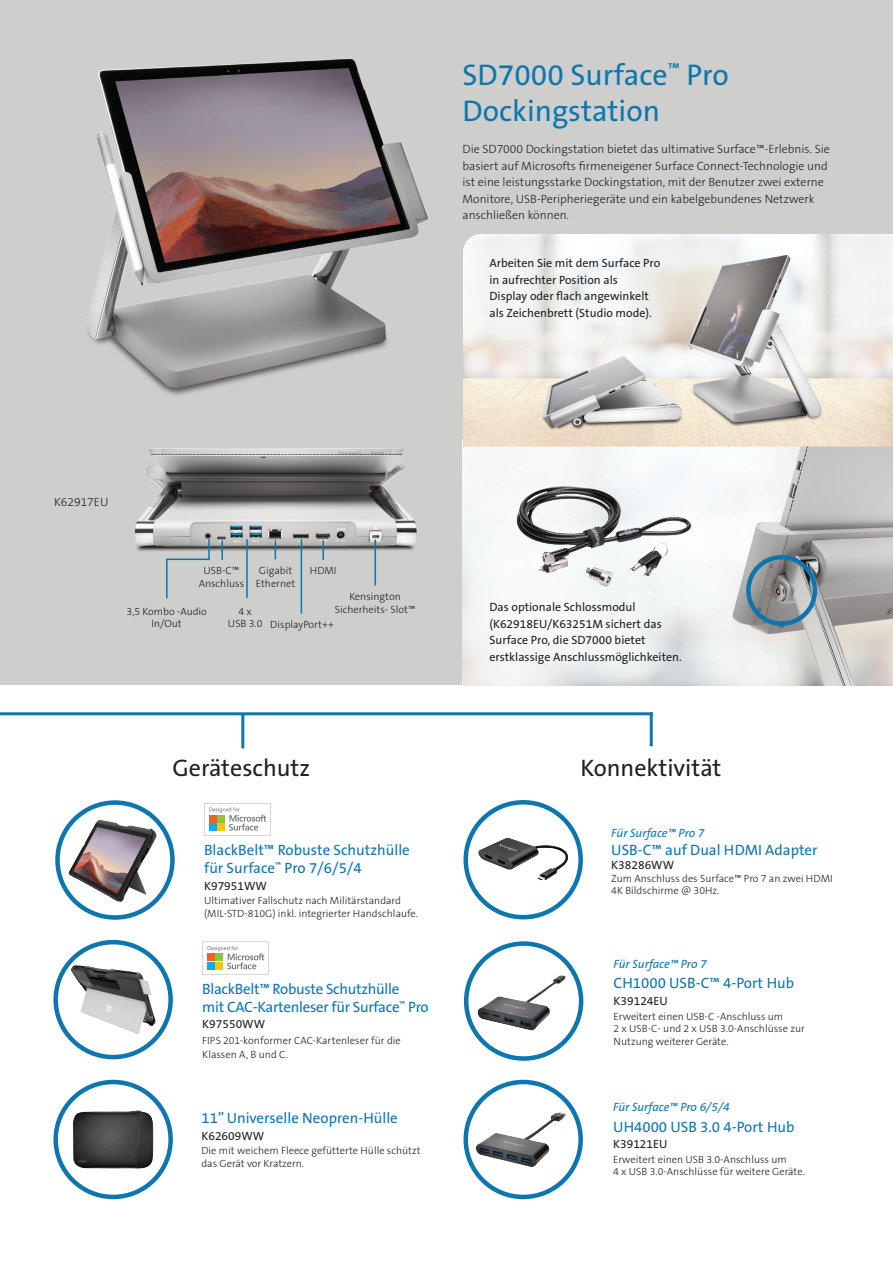
<style>
.page{position:relative;width:893px;height:1263px;background:#fff}
.page>*{position:absolute;margin:0;border:0;box-sizing:border-box;transform-origin:0 0}
.t1{font:30px/36px "The Sans KENSINGTON5 Rg";color:#0e76ae}
.t2{font:24px "The Sans KENSINGTON5 Rg";color:#231f20}
.t3{font:15px/18px "The Sans KENSINGTON5 Rg";color:#0e76ae}
.t4{font:15px/18px "The Sans KENSINGTON5 Rg";letter-spacing:-.02em;color:#0e76ae}
.t5{font:12px/16.5px "The Sans KENSINGTON3 Li";color:#231f20}
.t6{font:12px/16.5px "The Sans KENSINGTON5 Rg";color:#231f20}
.t7{font:italic 12px "The Sans KENSINGTON5 Rg";color:#0e76ae}
.Bulleted_text{font:10.5px/12.6px "The Sans KENSINGTON3 Li";color:#231f20}
</style>
<div class="page">
<div style="left:0;top:0;width:893px;height:685px;background:#cececd"></div>
<svg style="left:58px;top:802px;width:114px;height:115px"></svg>
<img style="left:69px;top:820px;width:88px;height:82px">
<div style="left:55px;top:800px;width:120px;height:120px;border:4px solid #0e76ae;border-radius:50%"></div>
<svg style="left:204px;top:803px;width:67px;height:33px"></svg>
<img style="left:87px;top:58px;width:341px;height:337px">
<img style="left:134px;top:448px;width:284px;height:116px">
<hr style="left:221px;top:540px;width:2px;height:20px;background:#0e76ae">
<hr style="left:246px;top:539px;width:2px;height:59px;background:#0e76ae">
<svg style="left:275px;top:540px;width:1px;height:19px"></svg>
<hr style="left:322px;top:540px;width:2px;height:20px;background:#0e76ae">
<hr style="left:301px;top:539px;width:1px;height:75px;background:#0e76ae">
<hr style="left:375px;top:540px;width:1px;height:45px;background:#0e76ae">
<hr style="left:166px;top:559px;width:2px;height:39px;background:#0e76ae">
<hr style="left:208px;top:539px;width:2px;height:21px;background:#0e76ae">
<hr style="left:166px;top:558px;width:44px;height:2px;background:#0e76ae">
<hr style="left:0;top:712px;width:653px;height:3px;background:#0e76ae">
<hr style="left:241px;top:714px;width:3px;height:34px;background:#0e76ae">
<hr style="left:650px;top:712px;width:3px;height:34px;background:#0e76ae">
<img style="left:463px;top:447px;width:430px;height:238px">
<div style="left:746px;top:555px;width:71px;height:71px;border:4px solid #0e76ae;border-radius:50%"></div>
<img style="left:463px;top:234px;width:430px;height:213px">
<div style="left:463px;top:1080px;width:120px;height:119px;border:4px solid #0e76ae;border-radius:50%"></div>
<img style="left:475px;top:1112px;width:91px;height:55px">
<img style="left:516px;top:486px;width:175px;height:87px">
<div style="left:53px;top:1080px;width:120px;height:119px;border:4px solid #0e76ae;border-radius:50%"></div>
<img style="left:73px;top:1110px;width:80px;height:59px">
<svg style="left:56px;top:942px;width:115px;height:115px"></svg>
<div style="left:53px;top:940px;width:120px;height:119px;border:4px solid #0e76ae;border-radius:50%"></div>
<svg style="left:202px;top:942px;width:67px;height:32px"></svg>
<img style="left:71px;top:965px;width:85px;height:69px">
<div style="left:463px;top:800px;width:120px;height:119px;border:4px solid #0e76ae;border-radius:50%"></div>
<img style="left:478px;top:838px;width:90px;height:42px">
<div style="left:464px;top:941px;width:119px;height:120px;border:4px solid #0e76ae;border-radius:50%"></div>
<img style="left:477px;top:975px;width:89px;height:55px">
<p class="t1" style="left:462px;top:57px;width:268px">SD7000 Surface<sup>™</sup> Pro<br>Dockingstation</p>
<p class="t5" style="left:462px;top:142px;width:369px">Die SD7000 Dockingstation bietet das ultimative Surface™-Erlebnis. Sie basiert auf Microsofts firmeneigener Surface Connect-Technologie und ist eine leistungsstarke Dockingstation, mit der Benutzer zwei externe Monitore, USB-Peripheriegeräte und ein kabelgebundenes Netzwerk anschließen können.</p>
<p class="t6" style="left:489px;top:255px;width:172px">Arbeiten Sie mit dem Surface Pro</p>
<p class="t6" style="left:489px;top:272px;width:130px">in aufrechter Position als</p>
<p class="t6" style="left:489px;top:288px;width:161px">Display oder flach angewinkelt</p>
<p class="t6" style="left:489px;top:305px;width:164px">als Zeichenbrett (Studio mode).</p>
<p class="t5" style="left:54px;top:494px;width:56px">K62917EU</p>
<p class="Bulleted_text" style="left:256px;top:564px;width:41px">Gigabit<br>Ethernet</p>
<p class="Bulleted_text" style="left:228px;top:605px;width:36px;text-align:center">4 x<br>USB 3.0</p>
<p class="Bulleted_text" style="left:199px;top:564px;width:47px;text-align:center">USB-C™<br>Anschluss</p>
<p class="Bulleted_text" style="left:127px;top:605px;width:82px;text-align:center">3,5 Kombo -Audio<br>In/Out</p>
<p class="Bulleted_text" style="left:310px;top:564px;width:28px">HDMI</p>
<p class="Bulleted_text" style="left:335px;top:591px;width:82px;text-align:center">Kensington<br>Sicherheits- Slot™</p>
<p class="Bulleted_text" style="left:270px;top:618px;width:65px">DisplayPort++</p>
<p class="t6" style="left:489px;top:599px;width:194px">Das optionale Schlossmodul (K62918EU/K63251M sichert das Surface Pro, die SD7000 bietet erstklassige Anschlussmöglichkeiten.</p>
<p class="t2" style="left:172px;top:755px;width:139px">Geräteschutz</p>
<p class="t2" style="left:581px;top:755px;width:142px">Konnektivität</p>
<p class="t3" style="left:204px;top:842px;width:207px">BlackBelt™ Robuste Schutzhülle für Surface<sup>™</sup> Pro 7/6/5/4</p>
<p class="t6" style="left:204px;top:878px;width:64px">K97951WW</p>
<p class="Bulleted_text" style="left:204px;top:895px;width:216px">Ultimativer Fallschutz nach Militärstandard (MIL-STD-810G) inkl. integrierter Handschlaufe.</p>
<p class="t4" style="left:202px;top:980px;width:228px">BlackBelt™ Robuste Schutzhülle<br>mit CAC-Kartenleser für Surface<sup>™</sup> Pro</p>
<p class="t6" style="left:202px;top:1016px;width:64px">K97550WW</p>
<p class="Bulleted_text" style="left:202px;top:1034px;width:200px;line-height:13.5px">FIPS 201-konformer CAC-Kartenleser für die<br>Klassen A, B und C.</p>
<p class="t3" style="left:201px;top:1109px;width:198px">11” Universelle Neopren-Hülle</p>
<p class="t6" style="left:201px;top:1128px;width:64px">K62609WW</p>
<p class="Bulleted_text" style="left:201px;top:1145px;width:221px">Die mit weichem Fleece gefütterte Hülle schützt das Gerät vor Kratzern.</p>
<p class="t7" style="left:611px;top:826px;width:95px">Für Surface™ Pro 7</p>
<p class="t3" style="left:611px;top:841px;width:208px">USB-C™ auf Dual HDMI Adapter</p>
<p class="t6" style="left:611px;top:857px;width:64px">K38286WW</p>
<p class="Bulleted_text" style="left:611px;top:872px;width:223px">Zum Anschluss des Surface™ Pro 7 an zwei HDMI<br>4K Bildschirme @ 30Hz.</p>
<p class="t7" style="left:614px;top:958px;width:95px">Für Surface™ Pro 7</p>
<p class="t3" style="left:614px;top:975px;width:182px">CH1000 USB-C™ 4-Port Hub</p>
<p class="t6" style="left:614px;top:993px;width:56px">K39124EU</p>
<p class="Bulleted_text" style="left:614px;top:1010px;width:193px">Erweitert einen USB-C -Anschluss um<br>2 x USB-C- und 2 x USB 3.0-Anschlüsse zur<br>Nutzung weiterer Geräte.</p>
<p class="t7" style="left:613px;top:1101px;width:118px">Für Surface™ Pro 6/5/4</p>
<p class="t3" style="left:613px;top:1118px;width:183px">UH4000 USB 3.0 4-Port Hub</p>
<p class="t6" style="left:613px;top:1136px;width:56px">K39121EU</p>
<p class="Bulleted_text" style="left:613px;top:1153px;width:193px">Erweitert einen USB 3.0-Anschluss um<br>4 x USB 3.0-Anschlüsse für weitere Geräte.</p>
</div>
